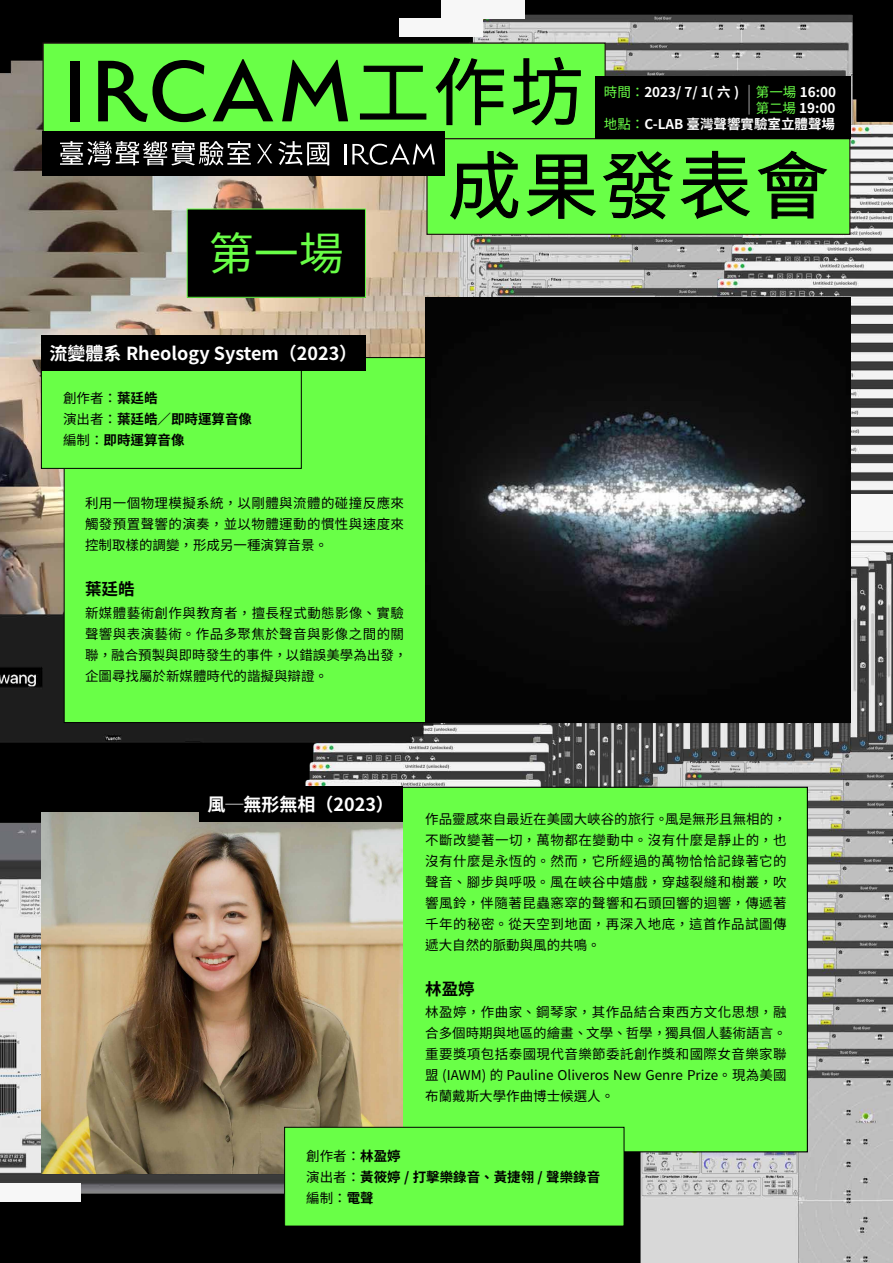
<style>
.page{position:relative;width:893px;height:1263px;background:#fff}
.page>*{position:absolute;margin:0;border:0;box-sizing:border-box;transform-origin:0 0}
.t1{font:45px "Noto Sans CJ Ktc";color:#69ff47}
.t2{font:29.7px "Noto Sans CJ Ktc";color:#fff;scale:.45 1}
.t3{font:700 18px "Noto Sans CJ Ktc";color:#fff}
.t4{font:700 16.5px "Noto Sans CJ Ktc";color:#000}
.t5{font:13.5px/21px "Noto Sans CJ Ktc";letter-spacing:.01em;color:#000;text-align:justify}
.t6{font:13.5px/21px "Noto Sans CJ Ktc";letter-spacing:.03em;color:#000}
.t7{font:700 13.5px/21px "Noto Sans CJ Ktc";color:#000}
.t8{font:700 13.5px/16.2px "Noto Sans CJ Ktc";color:#fff;text-align:right}
.s1{font-weight:400}
.s2{font-weight:400;color:#69ff47}
</style>
<div class="page">
<img style="left:0;top:0;width:893px;height:1263px">
<div style="left:399px;top:18px;width:84px;height:19px;background:#f7f7f7"></div>
<div style="left:441px;top:0;width:83px;height:18px;background:#f7f7f7"></div>
<div style="left:0;top:1184px;width:81px;height:18px;background:#f7f7f7"></div>
<div style="left:709px;top:494px;width:184px;height:19px;background:#f7f7f7"></div>
<div style="left:804px;top:513px;width:89px;height:18px;background:#f7f7f7"></div>
<div style="left:43px;top:43px;width:563px;height:96px;background:#69ff47;border:1px solid #241714"></div>
<div style="left:70px;top:61px;width:10px;height:60px;background:#000"></div>
<svg style="left:98px;top:60px;width:108px;height:62px"></svg>
<svg style="left:213px;top:59px;width:60px;height:62px"></svg>
<svg style="left:282px;top:60px;width:66px;height:61px"></svg>
<svg style="left:359px;top:65px;width:68px;height:55px"></svg>
<svg style="left:435px;top:57px;width:70px;height:69px"></svg>
<svg style="left:512px;top:34px;width:69px;height:92px"></svg>
<div style="left:426px;top:138px;width:424px;height:97px;background:#69ff47;border:1px solid #241714"></div>
<svg style="left:450px;top:151px;width:69px;height:69px"></svg>
<svg style="left:526px;top:150px;width:224px;height:70px"></svg>
<svg style="left:757px;top:150px;width:71px;height:69px"></svg>
<div style="left:43px;top:131px;width:402px;height:44px;background:#000"></div>
<svg style="left:60px;top:141px;width:191px;height:24px"></svg>
<svg style="left:257px;top:144px;width:15px;height:19px"></svg>
<svg style="left:278px;top:141px;width:51px;height:24px"></svg>
<hr style="left:344px;top:144px;width:2px;height:20px;background:#fff">
<svg style="left:352px;top:144px;width:83px;height:21px"></svg>
<div style="left:64px;top:357px;width:786px;height:366px;background:#69ff47;border:1px solid #000"></div>
<div style="left:234px;top:787px;width:574px;height:365px;background:#69ff47;border:1px solid #000"></div>
<img style="left:425px;top:298px;width:425px;height:425px">
<img style="left:41px;top:812px;width:361px;height:362px">
<div style="left:199px;top:787px;width:203px;height:35px;background:#000"></div>
<div style="left:41px;top:363px;width:260px;height:105px;background:#69ff47"></div>
<div style="left:41px;top:362px;width:261px;height:107px;border:1px solid #000"></div>
<div style="left:187px;top:209px;width:178px;height:88px;background:#000"></div>
<div style="left:187px;top:209px;width:179px;height:89px;border:1px solid #69ff47"></div>
<div style="left:285px;top:1127px;width:339px;height:99px;background:#69ff47"></div>
<div style="left:284px;top:1127px;width:340px;height:99px;border:1px solid #000"></div>
<div style="left:41px;top:336px;width:325px;height:35px;background:#000"></div>
<div style="left:595px;top:76px;width:255px;height:63px;background:#000"></div>
<h1 class="t1" style="left:209px;top:228px;width:136px">第一場</h1>
<h3 class="t3" style="left:50px;top:344px;width:309px">流變體系 Rheology System（2023）</h3>
<p class="t7" style="left:63px;top:388px;width:190px"><span class="s1">創作者：</span>葉廷皓<br><span class="s1">演出者：</span>葉廷皓／即時運算音像<span class="s1">編制：</span>即時運算音像</p>
<p class="t5" style="left:85px;top:493px;width:321px">利用一個物理模擬系統，以剛體與流體的碰撞反應來觸發預置聲響的演奏，並以物體運動的慣性與速度來控制取樣的調變，形成另一種演算音景。</p>
<p class="t4" style="left:85px;top:580px;width:51px">葉廷皓</p>
<p class="t6" style="left:85px;top:602px;width:324px">新媒體藝術創作與教育者，擅長程式動態影像、實驗聲響與表演藝術。作品多聚焦於聲音與影像之間的關聯，融合預製與即時發生的事件，以錯誤美學為出發，企圖尋找屬於新媒體時代的諧擬與辯證。</p>
<p class="t8" style="left:604px;top:84px;width:137px"><span class="s2">時間：</span>2023/ 7/ 1( 六 )</p>
<h2 class="t2" style="left:742px;top:84px;width:31px">｜</h2>
<p class="t8" style="left:604px;top:84px;width:234px"><span class="s2">第一場</span> 16:00<br><span class="s2">第二場</span> 19:00<br><span class="s2">地點：</span>C-LAB 臺灣聲響實驗室立體聲場</p>
<h3 class="t3" style="left:208px;top:794px;width:188px">風─無形無相（2023）</h3>
<p class="t5" style="left:425px;top:809px;width:363px">作品靈感來自最近在美國大峽谷的旅行。風是無形且無相的，不斷改變著一切，萬物都在變動中。沒有什麼是靜止的，也沒有什麼是永恆的。然而，它所經過的萬物恰恰記錄著它的聲音、腳步與呼吸。風在峽谷中嬉戲，穿越裂縫和樹叢，吹響風鈴，伴隨著昆蟲窸窣的聲響和石頭回響的迴響，傳遞著千年的秘密。從天空到地面，再深入地底，這首作品試圖傳遞大自然的脈動與風的共鳴。</p>
<p class="t4" style="left:425px;top:979px;width:51px">林盈婷</p>
<p class="t5" style="left:425px;top:1002px;width:363px">林盈婷，作曲家、鋼琴家，其作品結合東西方文化思想，融合多個時期與地區的繪畫、文學、哲學，獨具個人藝術語言。重要獎項包括泰國現代音樂節委託創作獎和國際女音樂家聯盟 (IAWM) 的 Pauline Oliveros New Genre Prize。現為美國布蘭戴斯大學作曲博士候選人。</p>
<p class="t7" style="left:306px;top:1146px;width:295px"><span class="s1">創作者：</span>林盈婷<br><span class="s1">演出者：</span>黃筱婷 / 打擊樂錄音、黃捷翎 / 聲樂錄音<span class="s1">編制：</span>電聲</p>
</div>
